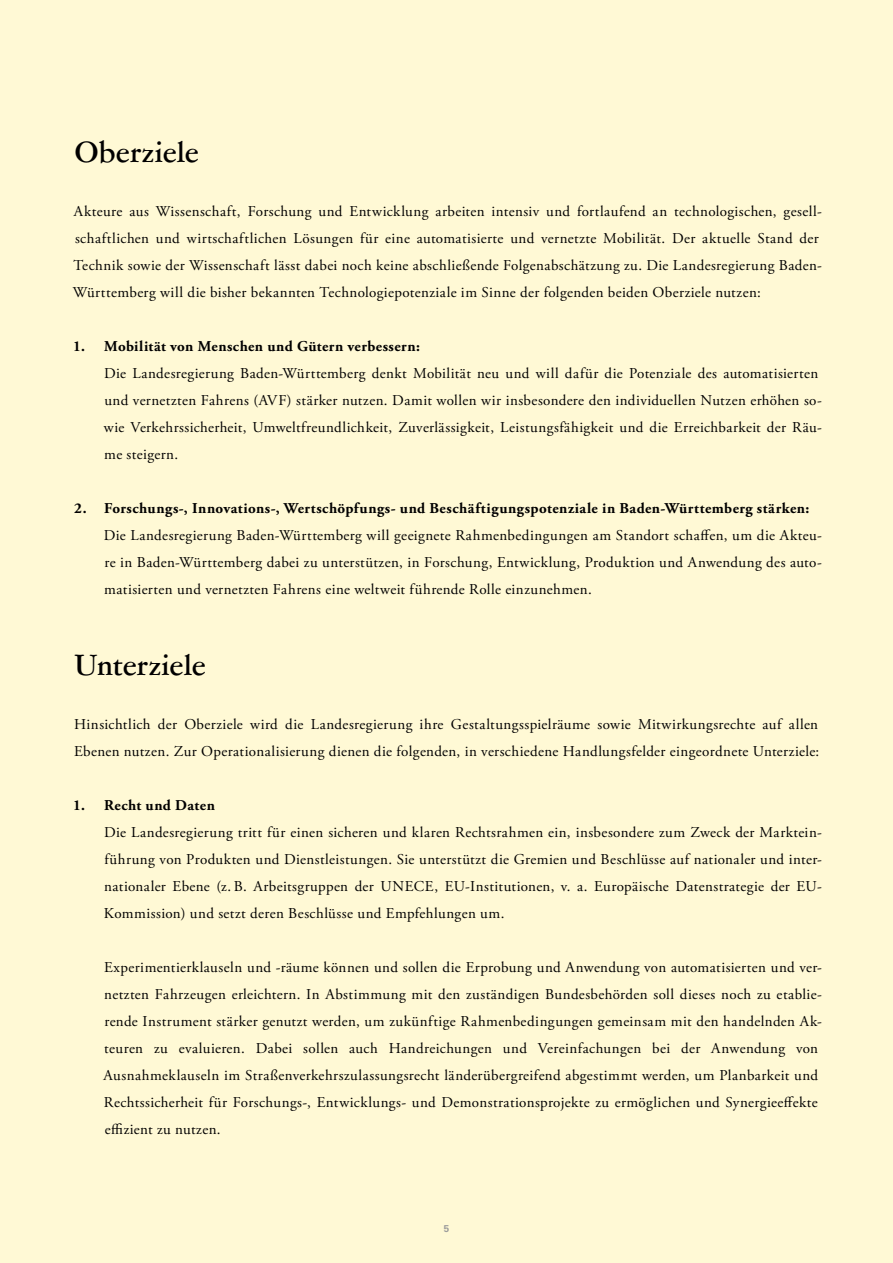
<style>
.page{position:relative;width:893px;height:1263px;background:#fff9d5}
.page>*{position:absolute;margin:0;border:0;box-sizing:border-box;transform-origin:0 0}
.t1{font:500 30px "Garamont Amst EFOP";color:#000}
.t2{font:15px/27px "Adobe Garamond Pro";letter-spacing:.025em;color:#000}
.t3{font:700 15px "Adobe Garamond Pro";letter-spacing:.03em;color:#000}
.t4{font:700 9.9px "Univers LT";color:#9d9d9c}
</style>
<div class="page">
<h1 class="t1" style="left:74px;top:135px;width:126px">Oberziele</h1>
<p class="t2" style="left:73px;top:198px;width:751px">Akteure aus Wissenschaft, Forschung und Entwicklung arbeiten intensiv und fortlaufend an technologischen, gesell&shy;schaftlichen und wirtschaftlichen Lösungen für eine automatisierte und vernetzte Mobilität. Der aktuelle Stand der Technik sowie der Wissenschaft lässt dabei noch keine abschließende Folgenabschätzung zu. Die Landesregierung Baden-Württemberg will die bisher bekannten Technologiepotenziale im Sinne der folgenden beiden Oberziele nutzen:</p>
<p class="t3" style="left:73px;top:338px;width:348px">1. Mobilität von Menschen und Gütern verbessern:</p>
<p class="t2" style="left:104px;top:360px;width:719px">Die Landesregierung Baden-Württemberg denkt Mobilität neu und will dafür die Potenziale des automatisierten und vernetzten Fahrens (AVF) stärker nutzen. Damit wollen wir insbesondere den individuellen Nutzen erhöhen so&shy;wie Verkehrssicherheit, Umweltfreundlichkeit, Zuverlässigkeit, Leistungsfähigkeit und die Erreichbarkeit der Räu&shy;me steigern.</p>
<p class="t3" style="left:74px;top:500px;width:737px">2. Forschungs-, Innovations-, Wertschöpfungs- und Beschäftigungspotenziale in Baden-Württemberg stärken:</p>
<p class="t2" style="left:104px;top:522px;width:720px;text-align:justify">Die Landesregierung Baden-Württemberg will geeignete Rahmenbedingungen am Standort schaffen, um die Akteu&shy;re in Baden-Württemberg dabei zu unterstützen, in Forschung, Entwicklung, Produktion und Anwendung des auto&shy;matisierten und vernetzten Fahrens eine weltweit führende Rolle einzunehmen.</p>
<h1 class="t1" style="left:74px;top:648px;width:133px">Unterziele</h1>
<p class="t2" style="left:74px;top:711px;width:747px">Hinsichtlich der Oberziele wird die Landesregierung ihre Gestaltungsspielräume sowie Mitwirkungsrechte auf allen<br>Ebenen nutzen. Zur Operationalisierung dienen die folgenden, in verschiedene Handlungsfelder eingeordnete Unterziele:</p>
<p class="t3" style="left:73px;top:797px;width:143px">1. Recht und Daten</p>
<p class="t2" style="left:104px;top:819px;width:719px;text-align:justify">Die Landesregierung tritt für einen sicheren und klaren Rechtsrahmen ein, insbesondere zum Zweck der Marktein&shy;führung von Produkten und Dienstleistungen. Sie unterstützt die Gremien und Beschlüsse auf nationaler und inter&shy;nationaler Ebene (z. B. Arbeitsgruppen der UNECE, EU-Institutionen, v. a. Europäische Datenstrategie der EU-Kommission) und setzt deren Beschlüsse und Empfehlungen um.</p>
<p class="t2" style="left:103px;top:954px;width:720px">Experimentierklauseln und -räume können und sollen die Erprobung und Anwendung von automatisierten und ver&shy;netzten Fahrzeugen erleichtern. In Abstimmung mit den zuständigen Bundesbehörden soll dieses noch zu etablie&shy;rende Instrument stärker genutzt werden, um zukünftige Rahmenbedingungen gemeinsam mit den handelnden Ak&shy;teuren zu evaluieren. Dabei sollen auch Handreichungen und Vereinfachungen bei der Anwendung von Ausnahmeklauseln im Straßenverkehrszulassungsrecht länderübergreifend abgestimmt werden, um Planbarkeit und Rechtssicherheit für Forschungs-, Entwicklungs- und Demonstrationsprojekte zu ermöglichen und Synergieeffekte effizient zu nutzen.</p>
<p class="t4" style="left:444px;top:1223px;width:7px">5</p>
</div>
